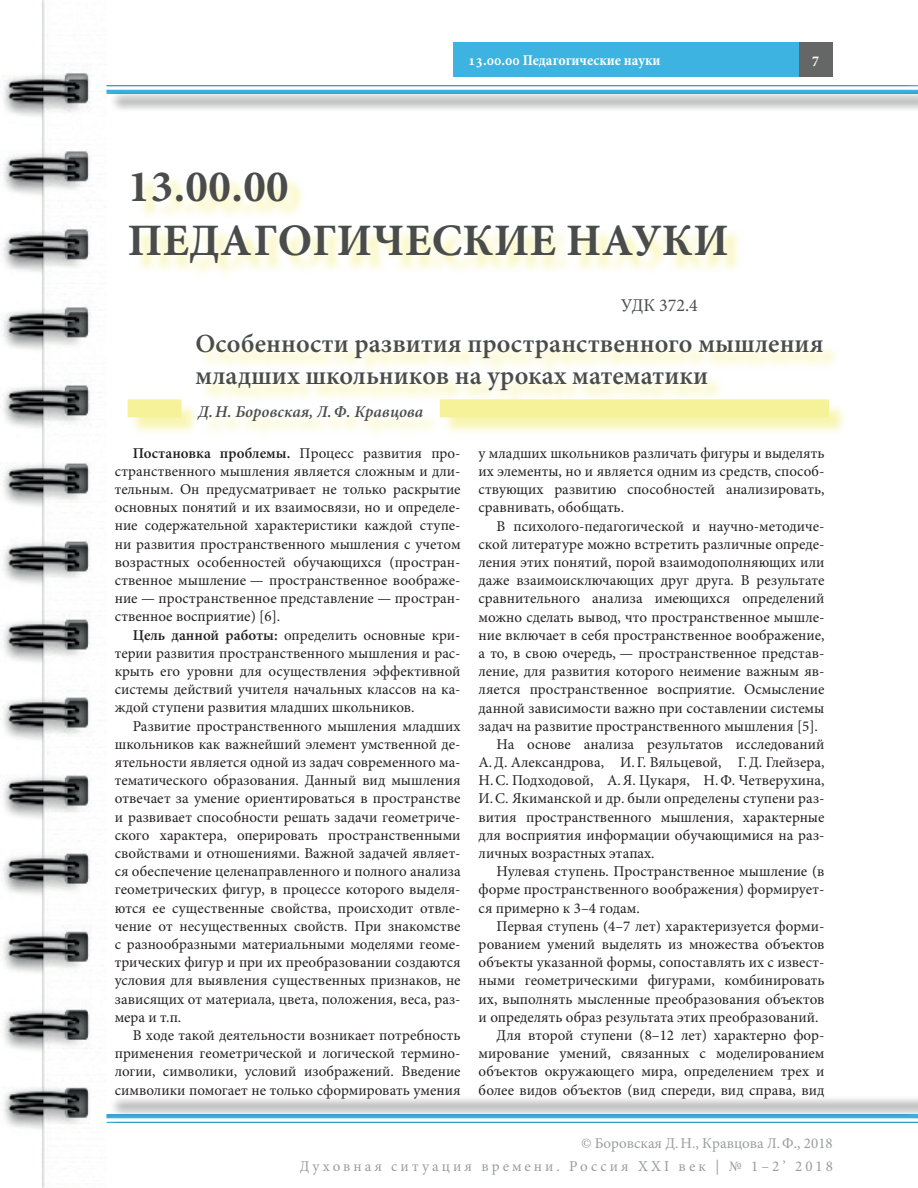
<style>
.page{position:relative;width:918px;height:1188px;background:#fff}
.page>*{position:absolute;margin:0;border:0;box-sizing:border-box;transform-origin:0 0}
.t1{font:700 45px/54px "Minion Pro";letter-spacing:.01em;color:#4a4c4c}
.t2{font:600 26.25px/31.5px "Minion Pro";color:#4a4c4c}
.t3{font:18px "Minion Pro";color:#4a4c4c}
.t4{font:italic 600 16.5px "Minion Pro";color:#4a4c4c}
.t5{font:15px/18.1px "Minion Pro";color:#231f20;text-align:justify}
.t6{font:15px "Minion Pro";letter-spacing:.2em;color:#9a9c9e}
.t7{font:15px "Minion Pro";color:#9a9c9e}
.t8{font:700 condensed 15px "Minion Pro";color:#fff}
.s1{font-weight:600}
</style>
<div class="page">
<div style="left:798px;top:43px;width:35px;height:34px;background:#656666"></div>
<div style="left:91px;top:66px;width:827px;height:47px;background:#231f20;opacity:.5"></div>
<img style="left:0;top:0;width:106px;height:1188px">
<div style="left:91px;top:1095px;width:827px;height:48px;background:#231f20;opacity:.5"></div>
<div style="left:453px;top:43px;width:346px;height:34px;background:#3cb3e0"></div>
<div style="left:132px;top:175px;width:613px;height:106px;background:#f6f299;opacity:.75"></div>
<div style="left:130px;top:337px;width:718px;height:102px;background:#f6f299;opacity:.75"></div>
<div style="left:128px;top:399px;width:54px;height:18px;background:#f6f299"></div>
<div style="left:440px;top:399px;width:389px;height:18px;background:#f6f299"></div>
<p class="t8" style="left:468px;top:50px;width:194px">13.00.00 Педагогические науки</p>
<h1 class="t1" style="left:128px;top:159px;width:602px">13.00.00<br>ПЕДАГОГИЧЕСКИЕ НАУКИ</h1>
<p class="t3" style="left:621px;top:293px;width:79px">УДК 372.4</p>
<p class="t8" style="left:812px;top:51px;width:8px">7</p>
<h2 class="t2" style="left:196px;top:328px;width:629px">Особенности развития пространственного мышления младших школьников на уроках математики</h2>
<p class="t4" style="left:198px;top:400px;width:227px">Д.Н. Боровская, Л.Ф. Кравцова</p>
<p class="t5" style="left:115px;top:444px;width:347px;text-indent:18px"><span class="s1">Постановка проблемы.</span> Процесс развития про&shy;странственного мышления является сложным и дли&shy;тельным. Он предусматривает не только раскрытие основных понятий и их взаимосвязи, но и определе&shy;ние содержательной характеристики каждой ступе&shy;ни развития пространственного мышления с учетом возрастных особенностей обучающихся (простран&shy;ственное мышление — пространственное воображе&shy;ние — пространственное представление — простран&shy;ственное восприятие) [6].</p>
<p class="t5" style="left:115px;top:626px;width:347px;text-indent:18px"><span class="s1">Цель данной работы:</span> определить основные кри&shy;терии развития пространственного мышления и рас&shy;крыть его уровни для осуществления эффективной системы действий учителя начальных классов на ка&shy;ждой ступени развития младших школьников.</p>
<p class="t5" style="left:115px;top:717px;width:347px;text-indent:18px">Развитие пространственного мышления младших школьников как важнейший элемент умственной де&shy;ятельности является одной из задач современного ма&shy;тематического образования. Данный вид мышления отвечает за умение ориентироваться в пространстве и развивает способности решать задачи геометриче&shy;ского характера, оперировать пространственными свойствами и отношениями. Важной задачей являет&shy;ся обеспечение целенаправленного и полного анализа геометрических фигур, в процессе которого выделя&shy;ются ее существенные свойства, происходит отвле&shy;чение от несущественных свойств. При знакомстве с разнообразными материальными моделями геоме&shy;трических фигур и при их преобразовании создаются условия для выявления существенных признаков, не зависящих от материала, цвета, положения, веса, раз&shy;мера и т.п.</p>
<p class="t5" style="left:115px;top:1026px;width:347px;text-indent:18px">В ходе такой деятельности возникает потребность применения геометрической и логической термино&shy;логии, символики, условий изображений. Введение символики помогает не только сформировать умения</p>
<p class="t5" style="left:479px;top:444px;width:347px">у младших школьников различать фигуры и выделять их элементы, но и является одним из средств, способ&shy;ствующих развитию способностей анализировать, сравнивать, обобщать.</p>
<p class="t5" style="left:497px;top:517px;width:329px">В психолого-педагогической и научно-методиче-</p>
<p class="t5" style="left:479px;top:535px;width:347px">ской литературе можно встретить различные опреде-</p>
<p class="t5" style="left:479px;top:553px;width:347px">ления этих понятий, порой взаимодополняющих или</p>
<p class="t5" style="left:479px;top:571px;width:347px">даже взаимоисключающих друг друга. В результате</p>
<p class="t5" style="left:479px;top:590px;width:347px">сравнительного анализа имеющихся определений</p>
<p class="t5" style="left:479px;top:608px;width:347px">можно сделать вывод, что пространственное мышле-</p>
<p class="t5" style="left:479px;top:626px;width:347px">ние включает в себя пространственное воображение,</p>
<p class="t5" style="left:479px;top:644px;width:347px">а то, в свою очередь, — пространственное представ-</p>
<p class="t5" style="left:479px;top:662px;width:347px">ление, для развития которого неимение важным яв-</p>
<p class="t5" style="left:479px;top:681px;width:347px">ляется пространственное восприятие. Осмысление</p>
<p class="t5" style="left:479px;top:699px;width:347px">данной зависимости важно при составлении системы</p>
<p class="t5" style="left:479px;top:717px;width:341px">задач на развитие пространственного мышления [5].</p>
<p class="t5" style="left:497px;top:735px;width:329px">На основе анализа результатов исследований</p>
<p class="t5" style="left:479px;top:753px;width:347px">А.Д. Александрова, И.Г. Вяльцевой, Г.Д. Глейзера,</p>
<p class="t5" style="left:479px;top:771px;width:347px">Н.С. Подходовой, А.Я. Цукаря, Н.Ф. Четверухина,</p>
<p class="t5" style="left:479px;top:790px;width:347px">И.С. Якиманской и др. были определены ступени раз-</p>
<p class="t5" style="left:479px;top:808px;width:347px">вития пространственного мышления, характерные</p>
<p class="t5" style="left:479px;top:826px;width:347px">для восприятия информации обучающимися на раз-</p>
<p class="t5" style="left:479px;top:844px;width:178px">личных возрастных этапах.</p>
<p class="t5" style="left:497px;top:862px;width:329px">Нулевая ступень. Пространственное мышление (в</p>
<p class="t5" style="left:479px;top:881px;width:347px">форме пространственного воображения) формирует-</p>
<p class="t5" style="left:479px;top:899px;width:163px">ся примерно к 3–4 годам.</p>
<p class="t5" style="left:497px;top:917px;width:329px">Первая ступень (4–7 лет) характеризуется форми-</p>
<p class="t5" style="left:479px;top:935px;width:347px">рованием умений выделять из множества объектов</p>
<p class="t5" style="left:479px;top:953px;width:347px">объекты указанной формы, сопоставлять их с извест-</p>
<p class="t5" style="left:479px;top:972px;width:347px">ными геометрическими фигурами, комбинировать</p>
<p class="t5" style="left:479px;top:990px;width:347px">их, выполнять мысленные преобразования объектов</p>
<p class="t5" style="left:479px;top:1008px;width:341px">и определять образ результата этих преобразований.</p>
<p class="t5" style="left:497px;top:1026px;width:329px">Для второй ступени (8–12 лет) характерно фор-</p>
<p class="t5" style="left:479px;top:1044px;width:347px">мирование умений, связанных с моделированием</p>
<p class="t5" style="left:479px;top:1063px;width:347px">объектов окружающего мира, определением трех и</p>
<p class="t5" style="left:479px;top:1081px;width:347px">более видов объектов (вид спереди, вид справа, вид</p>
<p class="t7" style="left:581px;top:1133px;width:253px">© Боровская Д.Н., Кравцова Л.Ф., 2018</p>
<p class="t6" style="left:300px;top:1156px;width:535px">Духовная ситуация времени. Россия XXI век | № 1–2’ 2018</p>
</div>
